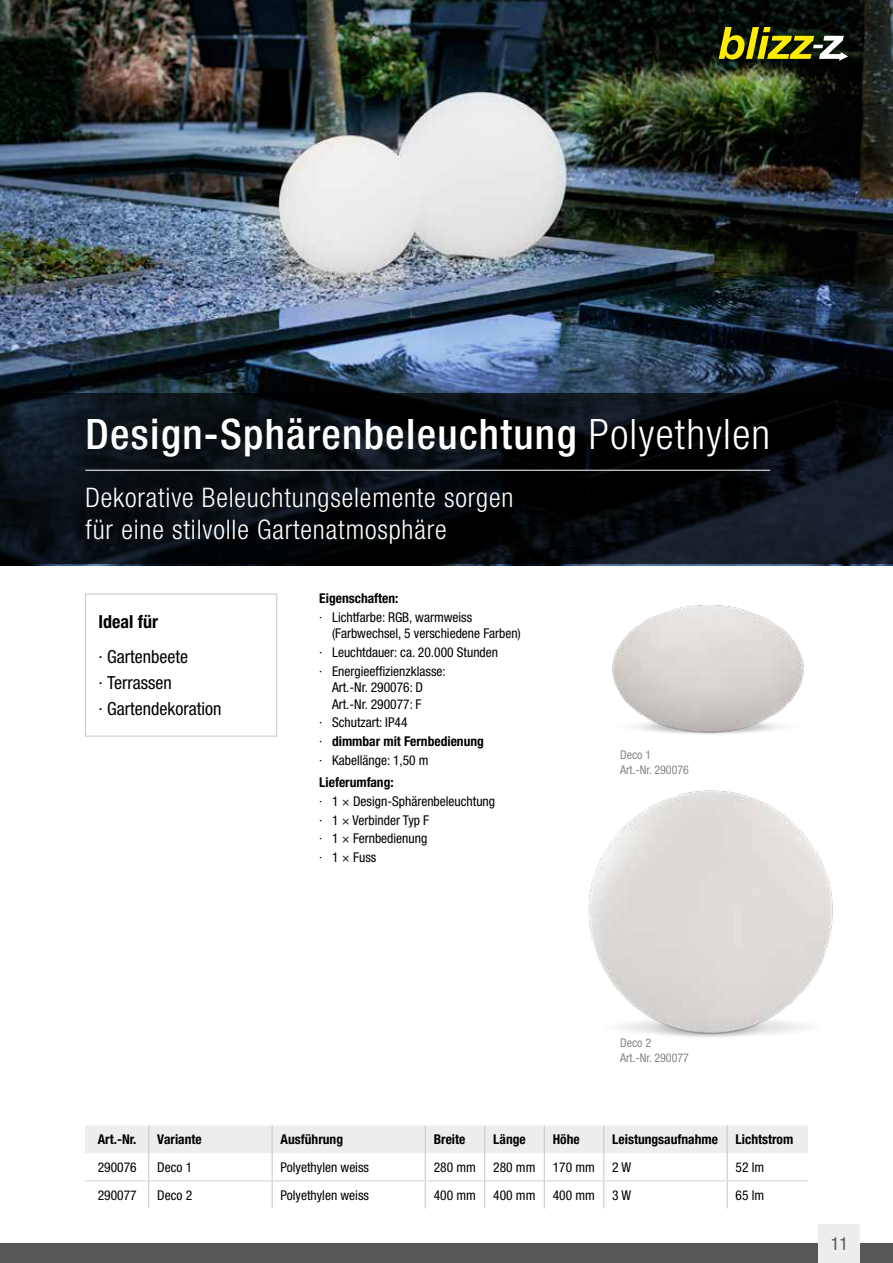
<style>
.page{position:relative;width:893px;height:1263px;background:#fff}
.page>*{position:absolute;margin:0;border:0;box-sizing:border-box;transform-origin:0 0}
.t1{font:500 condensed 42px "Helvetica Neue LT Pro";letter-spacing:.03em;color:#fff}
.t2{font:300 condensed 27px/32.4px "Helvetica Neue LT Pro";letter-spacing:.03em;color:#fff}
.t3{font:condensed 18px/25.8px "Helvetica Neue LT Pro";color:#000}
.t4{font:700 condensed 18px "Helvetica Neue LT Pro";color:#000}
.t5{font:condensed 18px "Helvetica Neue LT Pro";color:#575756}
.t6{font:condensed 13.5px/18.6px "Helvetica Neue LT Pro";color:#000}
.t7{font:700 condensed 13.5px "Helvetica Neue LT Pro";color:#000}
.t8{font:condensed 12px/15px "Helvetica Neue LT Pro";color:#878787}
.s1{font-weight:300}
.s2{font-weight:700}
</style>
<div class="page">
<img style="left:0;top:0;width:893px;height:566px">
<svg style="left:0;top:394px;width:893px;height:170px;background:#080d12"></svg>
<div style="left:0;top:1243px;width:893px;height:20px;background:#575756"></div>
<div style="left:819px;top:1225px;width:41px;height:38px;background:#ededed"></div>
<svg style="left:719px;top:27px;width:129px;height:34px;background:#6b6c1b"></svg>
<div style="left:85px;top:594px;width:192px;height:142px;border:1px solid #c6c6c6"></div>
<hr style="left:85px;top:470px;width:685px;height:1px;background:#fff">
<img style="left:588px;top:790px;width:245px;height:247px">
<img style="left:612px;top:605px;width:192px;height:129px">
<svg style="left:85px;top:1125px;width:723px;height:83px"></svg>
<hr style="left:85px;top:1180px;width:64px;height:1px;background:#d2d2d2">
<hr style="left:149px;top:1180px;width:123px;height:1px;background:#d2d2d2">
<hr style="left:272px;top:1180px;width:153px;height:1px;background:#d2d2d2">
<hr style="left:425px;top:1180px;width:60px;height:1px;background:#d2d2d2">
<hr style="left:485px;top:1180px;width:59px;height:1px;background:#d2d2d2">
<hr style="left:544px;top:1180px;width:60px;height:1px;background:#d2d2d2">
<hr style="left:604px;top:1180px;width:123px;height:1px;background:#d2d2d2">
<hr style="left:727px;top:1180px;width:81px;height:1px;background:#d2d2d2">
<h1 class="t1" style="left:85px;top:409px;width:686px">Design-Sphärenbeleuchtung <span class="s1">Polyethylen</span></h1>
<h2 class="t2" style="left:85px;top:481px;width:429px">Dekorative Beleuchtungselemente sorgen für eine stilvolle Gartenatmosphäre</h2>
<h3 class="t4" style="left:99px;top:611px;width:61px">Ideal für</h3>
<h3 class="t3" style="left:99px;top:643px;width:124px">· Gartenbeete<br>· Terrassen<br>· Gartendekoration</h3>
<p class="t7" style="left:319px;top:590px;width:81px">Eigenschaften:</p>
<p class="t6" style="left:332px;top:609px;width:190px;line-height:16.5px;text-indent:-13px">· Lichtfarbe: RGB, warmweiss (Farbwechsel, 5 verschiedene Farben)</p>
<p class="t6" style="left:319px;top:643px;width:180px">· Leuchtdauer: ca. 20.000 Stunden · Energieeffizienzklasse:</p>
<p class="t6" style="left:332px;top:679px;width:93px;line-height:16.5px">Art.-Nr. 290076: D<br>Art.-Nr. 290077: F</p>
<p class="t6" style="left:319px;top:713px;width:166px">· Schutzart: IP44<br>· <span class="s2">dimmbar mit Fernbedienung </span>· Kabellänge: 1,50 m</p>
<p class="t7" style="left:319px;top:774px;width:76px">Lieferumfang:</p>
<p class="t6" style="left:319px;top:792px;width:177px">· 1 × Design-Sphärenbeleuchtung · 1 × Verbinder Typ F<br>· 1 × Fernbedienung<br>· 1 × Fuss</p>
<p class="t8" style="left:620px;top:748px;width:70px">Deco 1<br>Art.-Nr. 290076</p>
<p class="t8" style="left:620px;top:1035px;width:70px">Deco 2<br>Art.-Nr. 290077</p>
<p class="t7" style="left:98px;top:1131px;width:40px">Art.-Nr.</p>
<p class="t7" style="left:157px;top:1131px;width:46px">Variante</p>
<p class="t7" style="left:281px;top:1131px;width:64px">Ausführung</p>
<p class="t7" style="left:434px;top:1131px;width:33px">Breite</p>
<p class="t7" style="left:493px;top:1131px;width:34px">Länge</p>
<p class="t7" style="left:553px;top:1131px;width:28px">Höhe</p>
<p class="t7" style="left:612px;top:1131px;width:107px">Leistungsaufnahme</p>
<p class="t7" style="left:736px;top:1131px;width:59px">Lichtstrom</p>
<p class="t6" style="left:98px;top:1158px;width:40px">290076</p>
<p class="t6" style="left:157px;top:1158px;width:36px">Deco 1</p>
<p class="t6" style="left:281px;top:1158px;width:90px">Polyethylen weiss</p>
<p class="t6" style="left:434px;top:1158px;width:44px">280 mm</p>
<p class="t6" style="left:493px;top:1158px;width:44px">280 mm</p>
<p class="t6" style="left:553px;top:1158px;width:44px">170 mm</p>
<p class="t6" style="left:612px;top:1158px;width:20px">2 W</p>
<p class="t6" style="left:736px;top:1158px;width:30px">52 lm</p>
<p class="t6" style="left:98px;top:1185px;width:40px">290077</p>
<p class="t6" style="left:157px;top:1185px;width:36px">Deco 2</p>
<p class="t6" style="left:281px;top:1185px;width:90px">Polyethylen weiss</p>
<p class="t6" style="left:434px;top:1185px;width:44px">400 mm</p>
<p class="t6" style="left:493px;top:1185px;width:44px">400 mm</p>
<p class="t6" style="left:553px;top:1185px;width:44px">400 mm</p>
<p class="t6" style="left:612px;top:1185px;width:20px">3 W</p>
<p class="t6" style="left:736px;top:1185px;width:30px">65 lm</p>
<h3 class="t5" style="left:831px;top:1233px;width:19px">11</h3>
</div>
